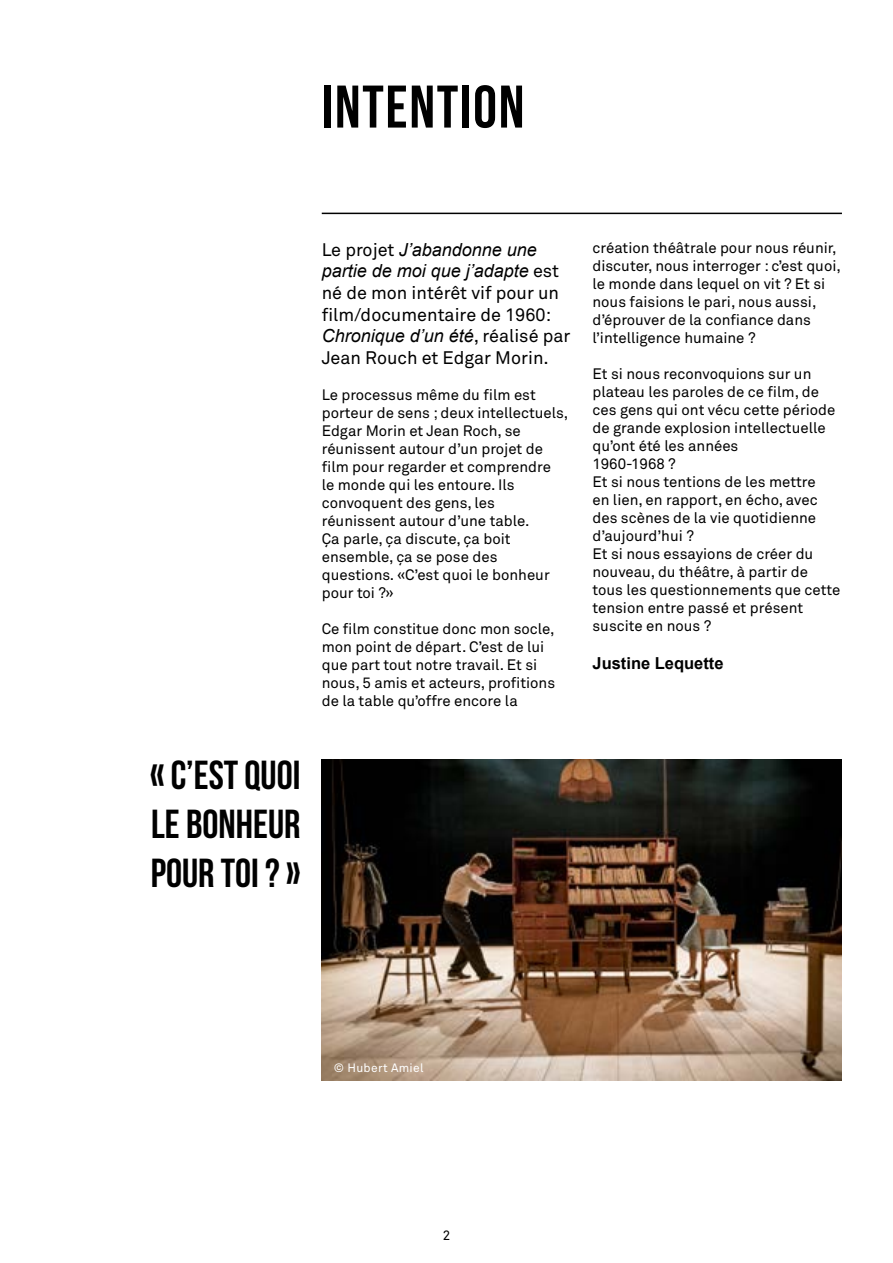
<style>
.page{position:relative;width:893px;height:1263px;background:#fff}
.page>*{position:absolute;margin:0;border:0;box-sizing:border-box;transform-origin:0 0}
.t1{font:60px "Bebas Neue";letter-spacing:.03em;color:#000}
.t2{font:40.5px/48.6px "Bebas Neue";color:#000;text-align:justify}
.t3{font:italic 18px/21.6px "Arial";color:#000}
.t4{font:18px/21.6px "Akkurat";color:#000}
.t5{font:700 16.5px "Arial";color:#000}
.t6{font:15px/18px "Akkurat";color:#000}
.t7{font:13.5px "Akkurat";color:#000}
.t8{font:12px "Akkurat";letter-spacing:.025em;color:#fff}
.s1{font-family:"Akkurat";font-style:normal}
</style>
<div class="page">
<img style="left:322px;top:759px;width:520px;height:321px">
<hr style="left:322px;top:213px;width:520px;height:1px;background:#000">
<h1 class="t1" style="left:322px;top:74px;width:204px">INTENTION</h1>
<h2 class="t2" style="left:150px;top:751px;width:152px">« C’EST QUOI LE BONHEUR POUR TOI ? »</h2>
<p class="t3" style="left:322px;top:239px;width:239px"><span class="s1">Le projet</span> J’abandonne une partie de moi que j’adapte <span class="s1">est</span></p>
<p class="t4" style="left:322px;top:282px;width:239px">né de mon intérêt vif pour un film/documentaire de 1960:</p>
<p class="t3" style="left:322px;top:325px;width:250px">Chronique d’un été<span class="s1">, réalisé par</span></p>
<p class="t4" style="left:322px;top:347px;width:229px">Jean Rouch et Edgar Morin.</p>
<p class="t6" style="left:322px;top:386px;width:248px">Le processus même du film est porteur de sens ; deux intellectuels,<br>Edgar Morin et Jean Roch, se réunissent autour d’un projet de film pour regarder et comprendre<br>le monde qui les entoure. Ils convoquent des gens, les réunissent autour d’une table.<br>Ça parle, ça discute, ça boit ensemble, ça se pose des questions. «C’est quoi le bonheur pour toi ?»</p>
<p class="t6" style="left:322px;top:620px;width:235px">Ce film constitue donc mon socle, mon point de départ. C’est de lui que part tout notre travail. Et si nous, 5 amis et acteurs, profitions de la table qu’offre encore la</p>
<p class="t6" style="left:592px;top:239px;width:250px">création théâtrale pour nous réunir, discuter, nous interroger : c’est quoi, le monde dans lequel on vit ? Et si nous faisions le pari, nous aussi, d’éprouver de la confiance dans l’intelligence humaine ?</p>
<p class="t6" style="left:592px;top:365px;width:249px">Et si nous reconvoquions sur un plateau les paroles de ce film, de ces gens qui ont vécu cette période de grande explosion intellectuelle qu’ont été les années<br>1960-1968 ?<br>Et si nous tentions de les mettre<br>en lien, en rapport, en écho, avec des scènes de la vie quotidienne d’aujourd’hui ?<br>Et si nous essayions de créer du nouveau, du théâtre, à partir de tous les questionnements que cette tension entre passé et présent suscite en nous ?</p>
<p class="t5" style="left:592px;top:651px;width:133px">Justine Lequette</p>
<p class="t8" style="left:334px;top:1060px;width:91px">© Hubert Amiel</p>
<p class="t7" style="left:443px;top:1227px;width:9px">2</p>
</div>
